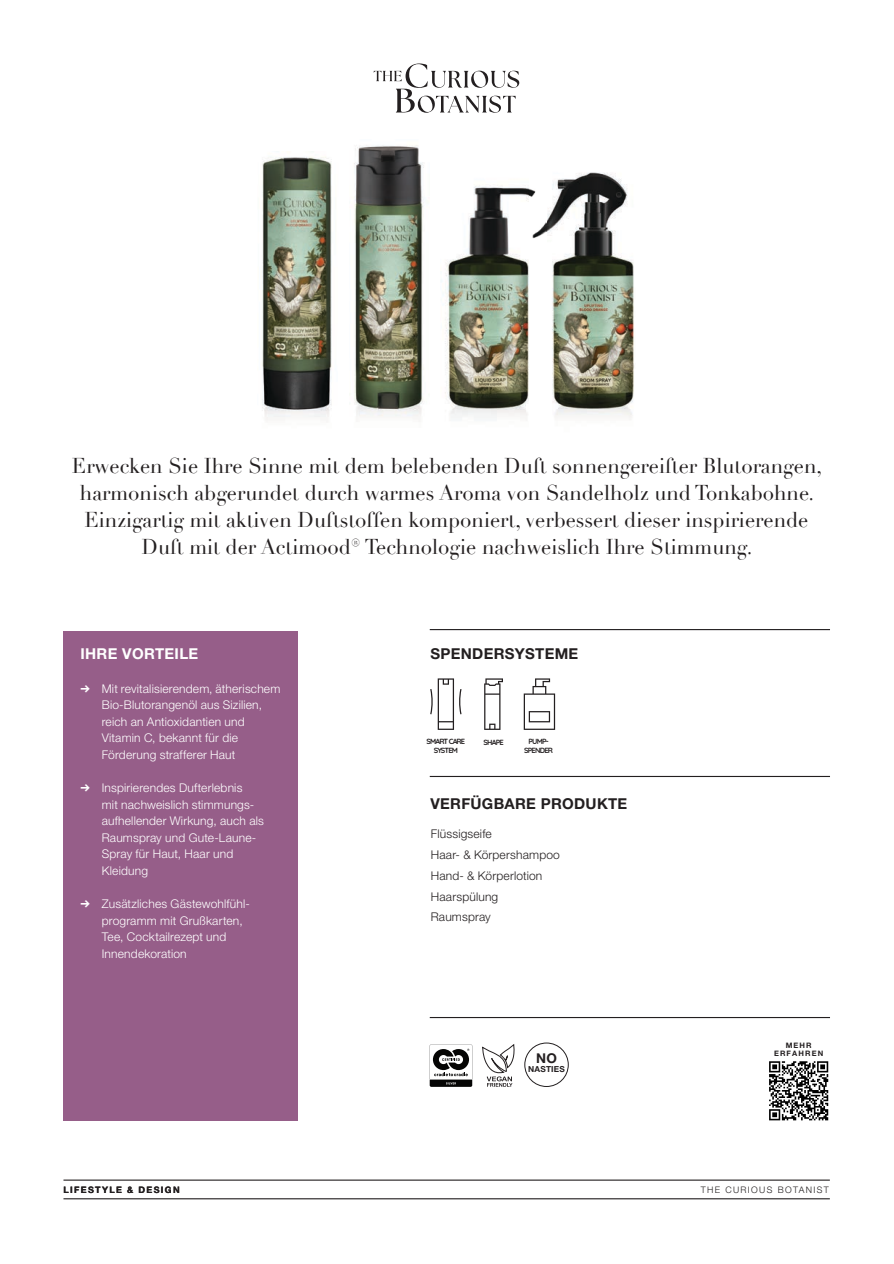
<style>
.page{position:relative;width:894px;height:1264px;background:#fff}
.page>*{position:absolute;margin:0;border:0;box-sizing:border-box;transform-origin:0 0}
.t1{font:21px/27px "Didot";color:#231f20;text-align:center}
.t2{font:700 15px "Helvetica Neue LT Pro";letter-spacing:.02em;color:#231f20}
.t3{font:700 15px "Helvetica Neue LT Pro";letter-spacing:.02em;color:#fff}
.t4{font:700 13.5px "Helvetica Neue LT Pro";color:#231f20}
.t5{font:300 12px/16.5px "Helvetica Neue LT Pro";letter-spacing:.015em;color:#fff}
.t6{font:300 12px/20.7px "Helvetica Neue LT Pro";letter-spacing:.015em;color:#231f20}
.t7{font:300 9px "Helvetica Neue LT Pro";letter-spacing:.15em;color:#231f20}
.t8{font:700 9px "Helvetica Neue LT Pro";letter-spacing:.15em;color:#231f20}
.t9{font:700 8.25px "Helvetica Neue LT Pro";letter-spacing:.02em;color:#231f20}
.t10{font:700 7.5px/9px "Quicksand";letter-spacing:-.11em;color:#231f20;text-align:center}
.t11{font:700 7.5px/8.2px "Helvetica Neue LT Pro";letter-spacing:.15em;color:#231f20;text-align:center}
.s1{font-family:"ABC Favorit";font-weight:700}
</style>
<div class="page">
<hr style="left:63px;top:1179px;width:766px;height:1px;background:#231f20">
<hr style="left:63px;top:1198px;width:766px;height:1px;background:#231f20">
<hr style="left:429px;top:629px;width:400px;height:1px;background:#231f20">
<hr style="left:429px;top:776px;width:400px;height:1px;background:#231f20">
<hr style="left:429px;top:1016px;width:400px;height:2px;background:#231f20">
<img style="left:354px;top:145px;width:70px;height:272px">
<img style="left:262px;top:157px;width:70px;height:263px">
<img style="left:441px;top:185px;width:88px;height:233px">
<img style="left:546px;top:172px;width:89px;height:246px">
<img style="left:529px;top:188px;width:17px;height:51px">
<svg style="left:429px;top:1044px;width:43px;height:42px"></svg>
<svg style="left:482px;top:1044px;width:32px;height:42px"></svg>
<div style="left:524px;top:1042px;width:44px;height:44px;border:1px solid #231f20;border-radius:50%"></div>
<svg style="left:373px;top:63px;width:146px;height:50px"></svg>
<div style="left:63px;top:631px;width:234px;height:489px;background:#965e89"></div>
<svg style="left:523px;top:678px;width:32px;height:52px"></svg>
<svg style="left:430px;top:678px;width:31px;height:52px"></svg>
<svg style="left:484px;top:678px;width:19px;height:52px"></svg>
<svg style="left:769px;top:1061px;width:59px;height:59px"></svg>
<p class="t1" style="left:72px;top:452px;width:751px">Erwecken Sie Ihre Sinne mit dem belebenden Duft sonnengereifter Blutorangen, harmonisch abgerundet durch warmes Aroma von Sandelholz und Tonkabohne.<br>Einzigartig mit aktiven Duftstoffen komponiert, verbessert dieser inspirierende Duft mit der Actimood® Technologie nachweislich Ihre Stimmung.</p>
<p class="t3" style="left:80px;top:644px;width:119px">IHRE VORTEILE</p>
<p class="t5" style="left:102px;top:680px;width:180px;text-indent:-21px"><span class="s1">→</span> Mit revitalisierendem, ätherischem<br>Bio-Blutorangenöl aus Sizilien, reich an Antioxidantien und<br>Vitamin C, bekannt für die<br>Förderung strafferer Haut</p>
<p class="t5" style="left:102px;top:779px;width:164px;text-indent:-21px"><span class="s1">→</span> Inspirierendes Dufterlebnis<br>mit nachweislich stimmungs&shy;aufhellender Wirkung, auch als<br>Raumspray und Gute-Laune-<br>Spray für Haut, Haar und<br>Kleidung</p>
<p class="t5" style="left:102px;top:895px;width:150px;text-indent:-21px"><span class="s1">→</span> Zusätzliches Gästewohlfühl&shy;programm mit Grußkarten,<br>Tee, Cocktailrezept und<br>Innendekoration</p>
<p class="t2" style="left:430px;top:644px;width:149px">SPENDERSYSTEME</p>
<p class="t10" style="left:426px;top:736px;width:40px">SMART CARE<br>SYSTEM</p>
<p class="t10" style="left:483px;top:737px;width:22px">SHAPE</p>
<p class="t10" style="left:524px;top:736px;width:30px">PUMP-<br>SPENDER</p>
<p class="t2" style="left:430px;top:794px;width:198px">VERFÜGBARE PRODUKTE</p>
<p class="t6" style="left:431px;top:823px;width:131px">Flüssigseife<br>Haar- &amp; Körpershampoo<br>Hand- &amp; Körperlotion<br>Haarspülung<br>Raumspray</p>
<p class="t4" style="left:536px;top:1050px;width:22px">NO</p>
<p class="t9" style="left:528px;top:1064px;width:38px">NASTIES</p>
<p class="t11" style="left:774px;top:1040px;width:51px">MEHR<br>ERFAHREN</p>
<p class="t8" style="left:63px;top:1183px;width:118px">LIFESTYLE &amp; DESIGN</p>
<p class="t7" style="left:700px;top:1183px;width:130px">THE CURIOUS BOTANIST</p>
</div>
